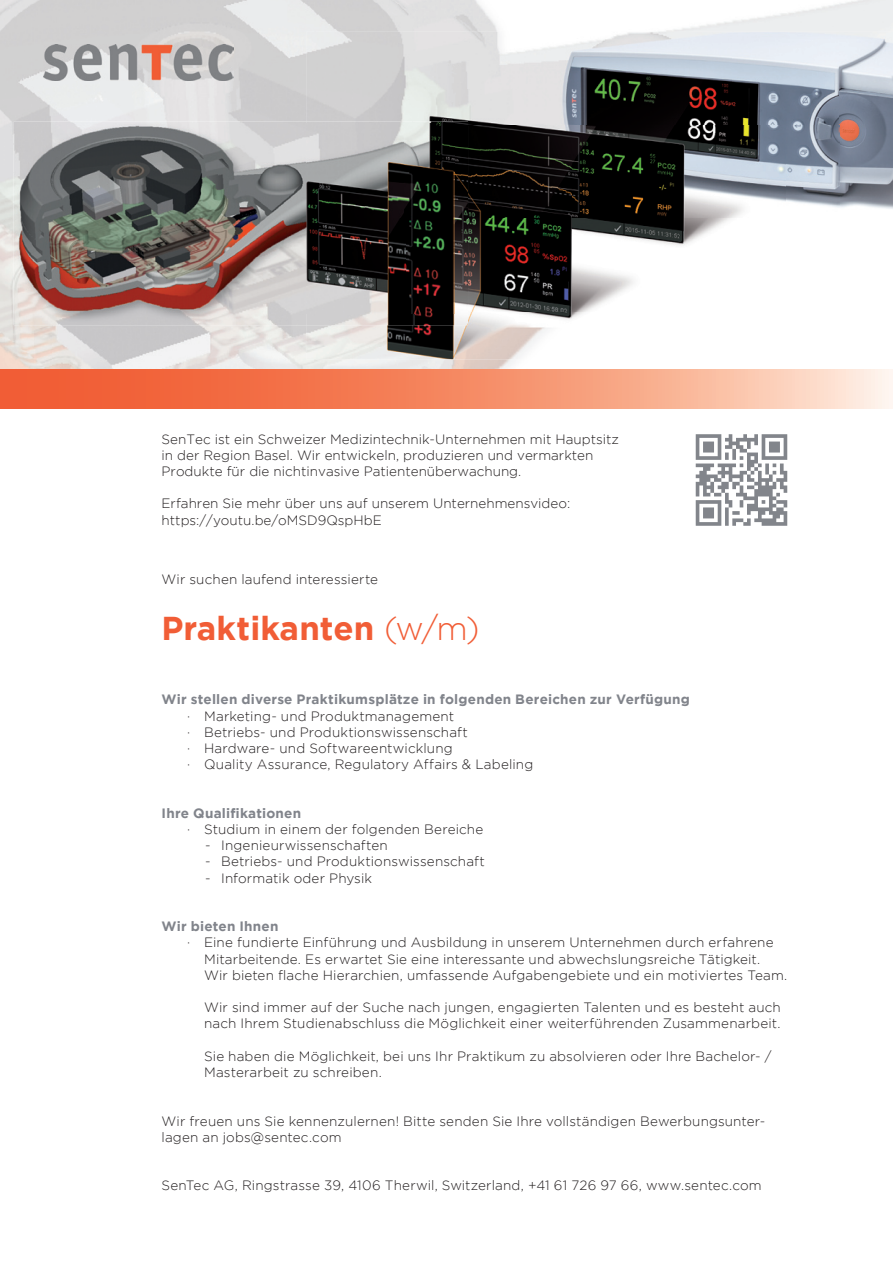
<style>
.page{position:relative;width:893px;height:1263px;background:#fff}
.page>*{position:absolute;margin:0;border:0;box-sizing:border-box;transform-origin:0 0}
.t1{font:700 33px "Gotham";color:#f15d36}
.t2{font:300 13.5px/16.2px "Gotham";letter-spacing:.01em;color:#231f20}
.t3{font:700 13.5px "Gotham";letter-spacing:.015em;color:#81848b}
.s1{font-weight:300}
</style>
<div class="page">
<div style="left:692px;top:431px;width:99px;height:98px;background:linear-gradient(to right,#fff,#fff)"></div>
<svg style="left:696px;top:434px;width:91px;height:92px"></svg>
<img style="left:0;top:0;width:315px;height:143px">
<img style="left:315px;top:0;width:578px;height:32px">
<img style="left:0;top:143px;width:52px;height:227px">
<img style="left:52px;top:325px;width:263px;height:45px">
<img style="left:315px;top:359px;width:578px;height:11px">
<svg style="left:0;top:370px;width:893px;height:39px;background:#f5926f"></svg>
<img style="left:43px;top:44px;width:190px;height:36px">
<img style="left:14px;top:121px;width:452px;height:51px">
<img style="left:14px;top:172px;width:48px;height:153px">
<img style="left:62px;top:314px;width:244px;height:11px">
<img style="left:16px;top:123px;width:439px;height:191px">
<img style="left:306px;top:32px;width:533px;height:93px">
<img style="left:839px;top:32px;width:54px;height:177px">
<img style="left:466px;top:125px;width:320px;height:187px">
<img style="left:786px;top:125px;width:54px;height:84px">
<img style="left:306px;top:312px;width:278px;height:47px">
<img style="left:414px;top:172px;width:54px;height:153px">
<p class="t2" style="left:162px;top:431px;width:459px">SenTec ist ein Schweizer Medizintechnik-Unternehmen mit Hauptsitz in der Region Basel. Wir entwickeln, produzieren und vermarkten<br>Produkte für die nichtinvasive Patientenüberwachung.</p>
<p class="t2" style="left:162px;top:495px;width:410px">Erfahren Sie mehr über uns auf unserem Unternehmensvideo: https://youtu.be/oMSD9QspHbE</p>
<p class="t2" style="left:162px;top:571px;width:218px">Wir suchen laufend interessierte</p>
<h1 class="t1" style="left:162px;top:609px;width:319px">Praktikanten <span class="s1">(w/m)</span></h1>
<p class="t3" style="left:162px;top:692px;width:530px">Wir stellen diverse Praktikumsplätze in folgenden Bereichen zur Verfügung</p>
<p class="t2" style="left:187px;top:708px;width:348px">· Marketing- und Produktmanagement<br>· Betriebs- und Produktionswissenschaft<br>· Hardware- und Softwareentwicklung<br>· Quality Assurance, Regulatory Affairs &amp; Labeling</p>
<p class="t3" style="left:162px;top:805px;width:141px">Ihre Qualifikationen</p>
<p class="t2" style="left:187px;top:821px;width:298px">· Studium in einem der folgenden Bereiche</p>
<p class="t2" style="left:205px;top:837px;width:184px">- Ingenieurwissenschaften</p>
<p class="t2" style="left:205px;top:853px;width:281px">- Betriebs- und Produktionswissenschaft</p>
<p class="t2" style="left:205px;top:870px;width:168px">- Informatik oder Physik</p>
<p class="t3" style="left:162px;top:919px;width:118px">Wir bieten Ihnen</p>
<p class="t2" style="left:204px;top:934px;width:585px;text-indent:-17px">· Eine fundierte Einführung und Ausbildung in unserem Unternehmen durch erfahrene<br>Mitarbeitende. Es erwartet Sie eine interessante und abwechslungsreiche Tätigkeit.<br>Wir bieten flache Hierarchien, umfassende Aufgabengebiete und ein motiviertes Team.</p>
<p class="t2" style="left:204px;top:999px;width:578px">Wir sind immer auf der Suche nach jungen, engagierten Talenten und es besteht auch nach Ihrem Studienabschluss die Möglichkeit einer weiterführenden Zusammenarbeit.</p>
<p class="t2" style="left:204px;top:1048px;width:569px">Sie haben die Möglichkeit, bei uns Ihr Praktikum zu absolvieren oder Ihre Bachelor- /<br>Masterarbeit zu schreiben.</p>
<p class="t2" style="left:162px;top:1113px;width:605px">Wir freuen uns Sie kennenzulernen! Bitte senden Sie Ihre vollständigen Bewerbungsunter&shy;lagen an jobs@sentec.com</p>
<p class="t2" style="left:162px;top:1177px;width:602px">SenTec AG, Ringstrasse 39, 4106 Therwil, Switzerland, +41 61 726 97 66, www.sentec.com</p>
</div>
